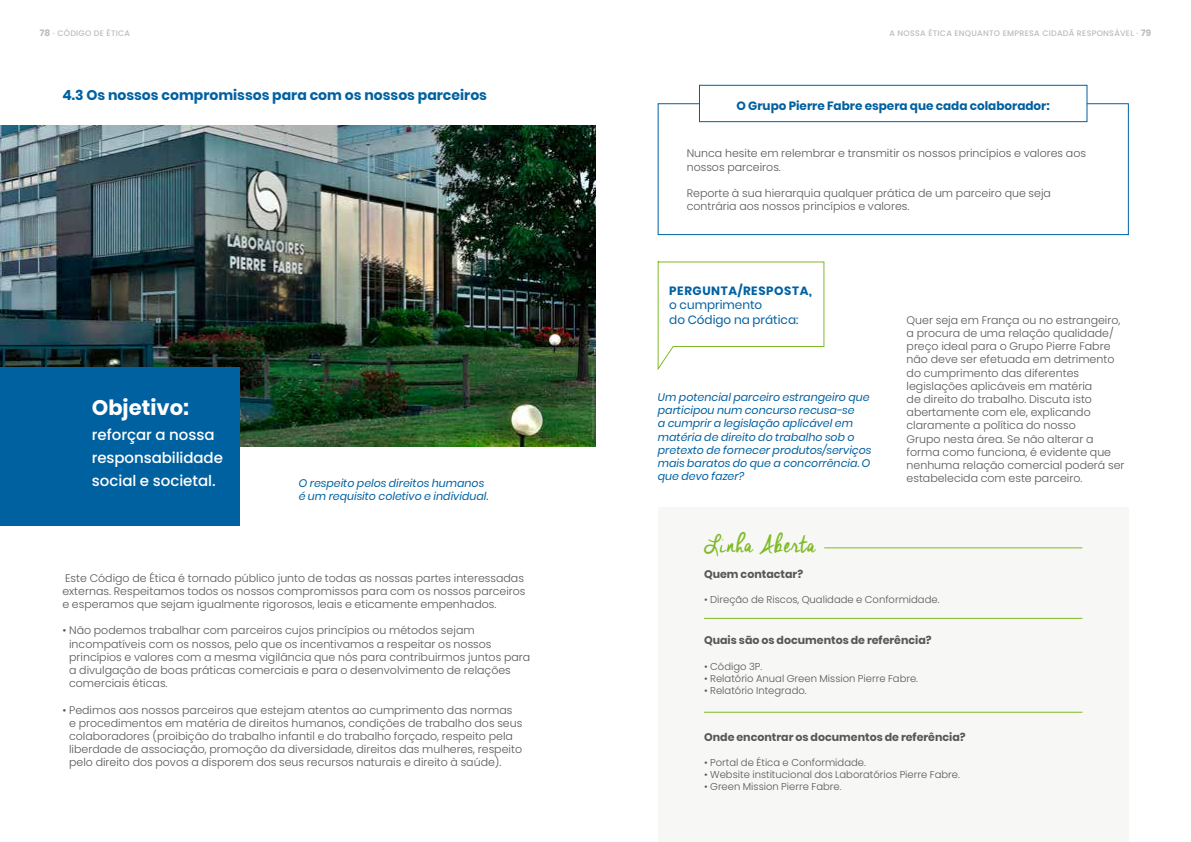
<style>
.page{position:relative;width:1191px;height:842px;background:#fff}
.page>*{position:absolute;margin:0;border:0;box-sizing:border-box;transform-origin:0 0}
.t1{font:30px "Cheddar Jack";letter-spacing:-.005em;color:#80ba27}
.t2{font:700 21px "Poppins";color:#fff}
.t3{font:500 15px/23px "Poppins";color:#fff}
.t4{font:700 14px "Poppins";color:#0061a1}
.t5{font:12px/14.4px "Poppins";color:#0061a1}
.t6{font:700 12px "Poppins";color:#0061a1}
.t7{font:300 11px/13.2px "Poppins";color:#575756}
.t8{font:italic 11px/13.2px "Poppins";color:#0061a1}
.t9{font:700 11px "Poppins";color:#575756}
.t10{font:300 10px "Poppins";color:#575756}
.t11{font:500 8px "Poppins";letter-spacing:.03em;color:#bcbcbc}
.s1{font-weight:700;font-size:9px}
.s2{font-weight:700}
</style>
<div class="page">
<img style="left:0;top:126px;width:595px;height:320px">
<div style="left:0;top:367px;width:240px;height:158px;background:#0061a1"></div>
<div style="left:658px;top:103px;width:470px;height:132px;background:#fff;border:1px solid #0061a1"></div>
<div style="left:699px;top:85px;width:388px;height:37px;background:#fff"></div>
<div style="left:699px;top:85px;width:388px;height:37px;border:1px solid #0061a1"></div>
<svg style="left:657px;top:260px;width:167px;height:110px"></svg>
<div style="left:658px;top:507px;width:470px;height:335px;background:#f7f8f6"></div>
<hr style="left:824px;top:548px;width:258px;height:1px;background:#80ba27">
<hr style="left:704px;top:618px;width:378px;height:1px;background:#80ba27">
<hr style="left:704px;top:712px;width:378px;height:1px;background:#80ba27">
<p class="t11" style="left:40px;top:29px;width:92px"><span class="s1">78</span> · CÓDIGO DE ÉTICA</p>
<p class="t11" style="left:889px;top:29px;width:263px">A NOSSA ÉTICA ENQUANTO EMPRESA CIDADÃ RESPONSÁVEL · <span class="s1">79</span></p>
<p class="t4" style="left:62px;top:87px;width:426px">4.3 Os nossos compromissos para com os nossos parceiros</p>
<p class="t2" style="left:92px;top:395px;width:99px">Objetivo:</p>
<p class="t3" style="left:92px;top:423px;width:133px">reforçar a nossa responsabilidade social e societal.</p>
<p class="t8" style="left:299px;top:476px;width:191px">O respeito pelos direitos humanos é um requisito coletivo e individual.</p>
<p class="t7" style="left:62px;top:571px;width:465px">Este Código de Ética é tornado público junto de todas as nossas partes interessadas externas. Respeitamos todos os nossos compromissos para com os nossos parceiros e esperamos que sejam igualmente rigorosos, leais e eticamente empenhados.</p>
<p class="t7" style="left:69px;top:624px;width:462px;text-indent:-7px">• Não podemos trabalhar com parceiros cujos princípios ou métodos sejam incompatíveis com os nossos, pelo que os incentivamos a respeitar os nossos princípios e valores com a mesma vigilância que nós para contribuirmos juntos para a divulgação de boas práticas comerciais e para o desenvolvimento de relações comerciais éticas.</p>
<p class="t7" style="left:69px;top:703px;width:455px;text-indent:-7px">• Pedimos aos nossos parceiros que estejam atentos ao cumprimento das normas<br>e procedimentos em matéria de direitos humanos, condições de trabalho dos seus colaboradores (proibição do trabalho infantil e do trabalho forçado, respeito pela liberdade de associação, promoção da diversidade, direitos das mulheres, respeito pelo direito dos povos a disporem dos seus recursos naturais e direito à saúde).</p>
<p class="t6" style="left:736px;top:99px;width:315px">O Grupo Pierre Fabre espera que cada colaborador:</p>
<p class="t7" style="left:686px;top:147px;width:401px">Nunca hesite em relembrar e transmitir os nossos princípios e valores aos nossos parceiros.</p>
<p class="t7" style="left:686px;top:187px;width:366px">Reporte à sua hierarquia qualquer prática de um parceiro que seja contrária aos nossos princípios e valores.</p>
<p class="t5" style="left:669px;top:284px;width:144px"><span class="s2">PERGUNTA/RESPOSTA, </span>o cumprimento<br>do Código na prática:</p>
<p class="t8" style="left:658px;top:390px;width:215px">Um potencial parceiro estrangeiro que participou num concurso recusa-se<br>a cumprir a legislação aplicável em matéria de direito do trabalho sob o pretexto de fornecer produtos/serviços mais baratos do que a concorrência. O que devo fazer?</p>
<p class="t7" style="left:906px;top:313px;width:219px">Quer seja em França ou no estrangeiro, a procura de uma relação qualidade/ preço ideal para o Grupo Pierre Fabre não deve ser efetuada em detrimento do cumprimento das diferentes legislações aplicáveis em matéria<br>de direito do trabalho. Discuta isto abertamente com ele, explicando claramente a política do nosso<br>Grupo nesta área. Se não alterar a forma como funciona, é evidente que nenhuma relação comercial poderá ser estabelecida com este parceiro.</p>
<p class="t1" style="left:704px;top:528px;width:113px">Linha Aberta</p>
<p class="t9" style="left:704px;top:567px;width:101px">Quem contactar?</p>
<p class="t10" style="left:704px;top:594px;width:237px">• Direção de Riscos, Qualidade e Conformidade.</p>
<p class="t9" style="left:704px;top:634px;width:229px">Quais são os documentos de referência?</p>
<p class="t10" style="left:704px;top:660px;width:60px">• Código 3P.</p>
<p class="t10" style="left:704px;top:672px;width:215px">• Relatório Anual Green Mission Pierre Fabre.</p>
<p class="t10" style="left:704px;top:684px;width:104px">• Relatório Integrado.</p>
<p class="t9" style="left:704px;top:731px;width:263px">Onde encontrar os documentos de referência?</p>
<p class="t10" style="left:704px;top:757px;width:163px">• Portal de Ética e Conformidade.</p>
<p class="t10" style="left:704px;top:769px;width:257px">• Website institucional dos Laboratórios Pierre Fabre.</p>
<p class="t10" style="left:704px;top:781px;width:139px">• Green Mission Pierre Fabre.</p>
</div>
